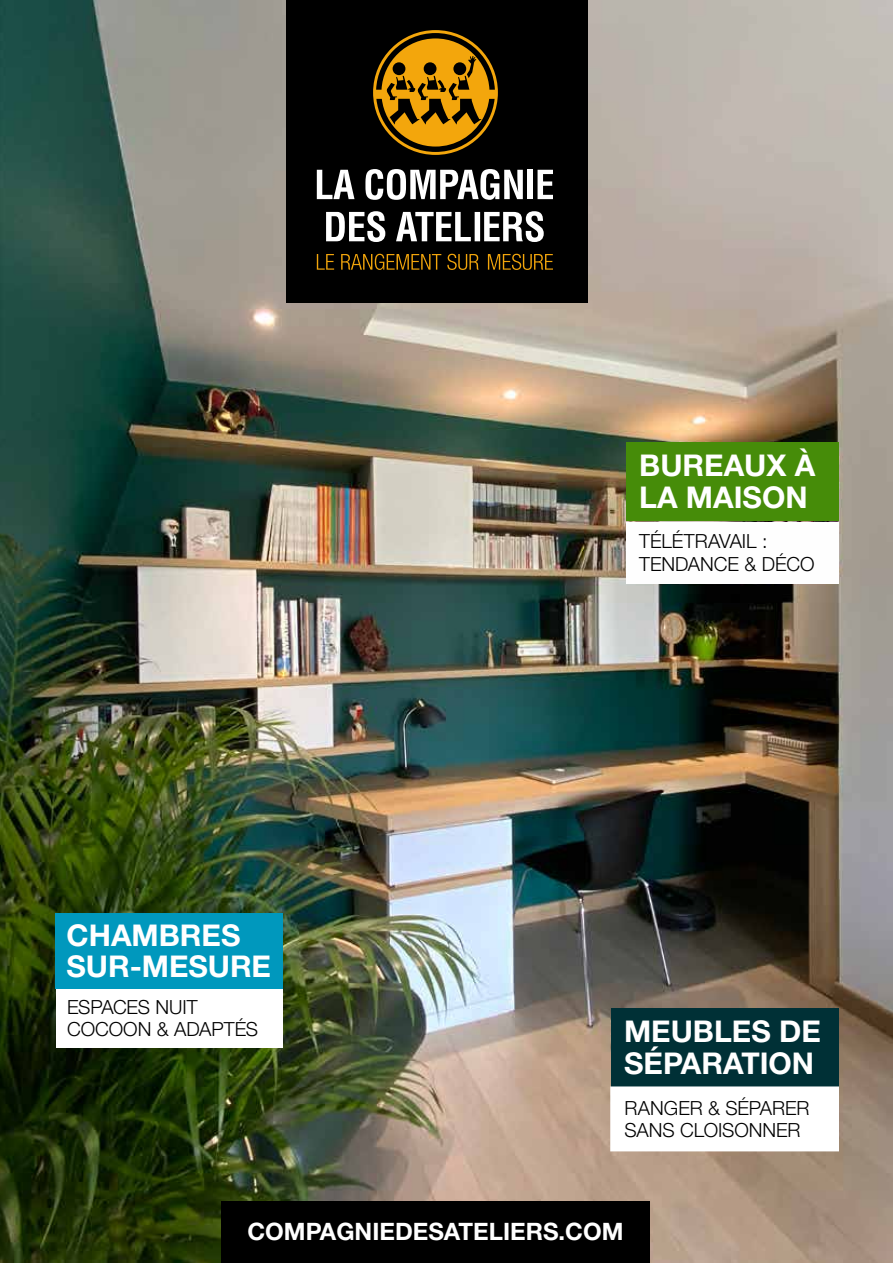
<style>
.page{position:relative;width:893px;height:1263px;background:#fff}
.page>*{position:absolute;margin:0;border:0;box-sizing:border-box;transform-origin:0 0}
.t1{font:700 30px/31.2px "Helvetica Neue LT Std";color:#fff}
.t2{font:700 24px "Helvetica Neue LT Std";color:#fff}
.t3{font:300 19.5px/22.5px "Helvetica Neue LT Std";color:#000}
</style>
<div class="page">
<img style="left:0;top:0;width:893px;height:1263px">
<div style="left:221px;top:1201px;width:428px;height:62px;background:#000"></div>
<div style="left:286px;top:0;width:302px;height:302px;background:#000"></div>
<svg style="left:317px;top:170px;width:37px;height:29px"></svg>
<svg style="left:365px;top:169px;width:158px;height:31px"></svg>
<div style="left:527px;top:170px;width:6px;height:29px;background:#fff"></div>
<svg style="left:538px;top:170px;width:15px;height:29px"></svg>
<svg style="left:326px;top:211px;width:59px;height:31px"></svg>
<svg style="left:396px;top:212px;width:75px;height:29px"></svg>
<svg style="left:484px;top:211px;width:60px;height:31px"></svg>
<svg style="left:373px;top:30px;width:125px;height:125px"></svg>
<svg style="left:317px;top:254px;width:17px;height:16px"></svg>
<svg style="left:341px;top:254px;width:100px;height:16px"></svg>
<svg style="left:447px;top:254px;width:32px;height:16px"></svg>
<svg style="left:488px;top:254px;width:65px;height:16px"></svg>
<div style="left:475px;top:212px;width:5px;height:29px;background:#fff"></div>
<div style="left:626px;top:442px;width:213px;height:78px;background:#468c09"></div>
<div style="left:626px;top:521px;width:213px;height:62px;background:#fefefe"></div>
<div style="left:55px;top:913px;width:228px;height:76px;background:#0098bd"></div>
<div style="left:56px;top:989px;width:227px;height:58px;background:#fff"></div>
<div style="left:611px;top:1008px;width:228px;height:78px;background:#003036"></div>
<div style="left:611px;top:1087px;width:227px;height:64px;background:#fff"></div>
<div style="left:610px;top:1086px;width:229px;height:65px;border:2px solid #fff"></div>
<h1 class="t1" style="left:67px;top:919px;width:206px">CHAMBRES<br>SUR-MESURE</h1>
<p class="t3" style="left:67px;top:995px;width:193px">ESPACES NUIT<br>COCOON &amp; ADAPTÉS</p>
<h1 class="t1" style="left:639px;top:449px;width:178px">BUREAUX À<br>LA MAISON</h1>
<p class="t3" style="left:639px;top:530px;width:177px">TÉLÉTRAVAIL :<br>TENDANCE &amp; DÉCO</p>
<h1 class="t1" style="left:624px;top:1015px;width:198px">MEUBLES DE<br>SÉPARATION</h1>
<p class="t3" style="left:624px;top:1096px;width:186px">RANGER &amp; SÉPARER<br>SANS CLOISONNER</p>
<p class="t2" style="left:247px;top:1216px;width:377px">COMPAGNIEDESATELIERS.COM</p>
</div>
